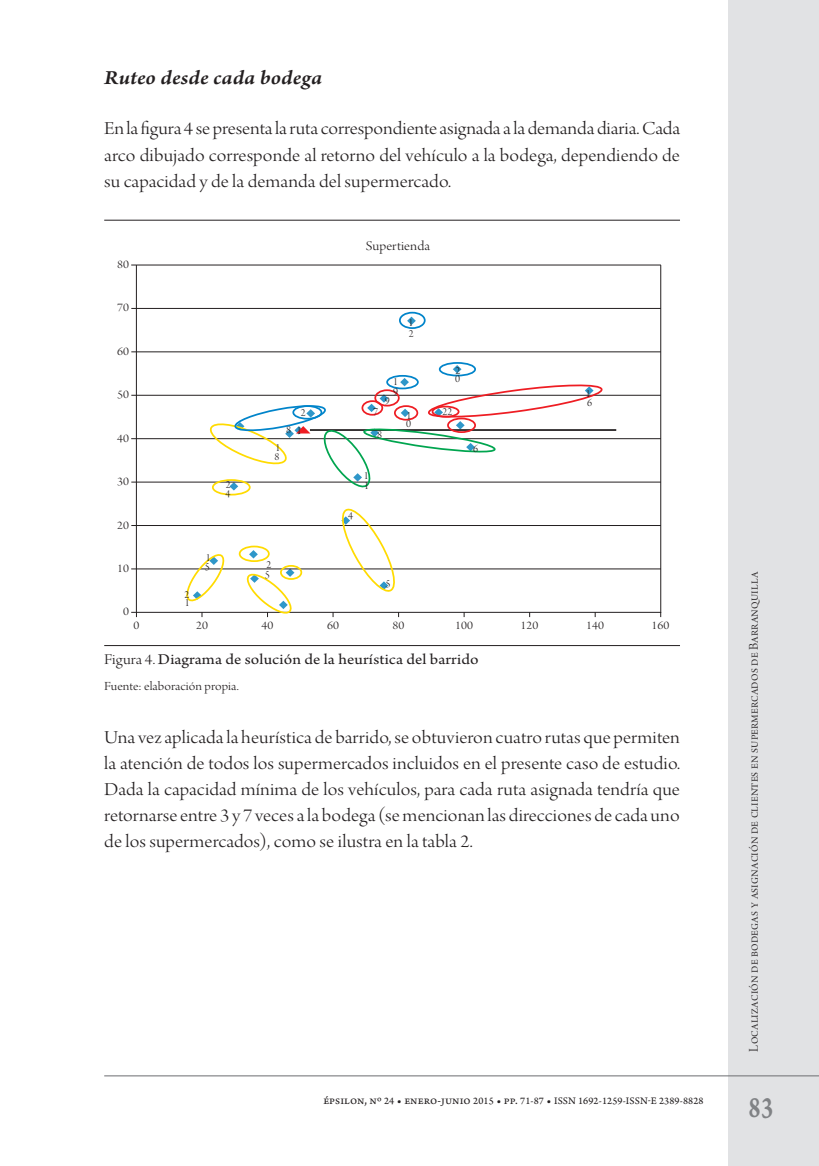
<style>
.page{position:relative;width:819px;height:1166px;background:#fff}
.page>*{position:absolute;margin:0;border:0;box-sizing:border-box;transform-origin:0 0}
.t1{font:31.5px "Arno Pro Smbd Caption";color:#808285;scale:.75 1}
._08Tit_2{font:italic 600 21px "Arno Pro";letter-spacing:.005em;color:#231f20;scale:1.1 1}
._01Body{font:19.25px/26.1px "Arno Pro Light Display";letter-spacing:.005em;color:#231f20;text-align:justify;scale:1.1 1}
._21Tif_graf{font:15.75px "Arno Pro";letter-spacing:.005em;color:#231f20;scale:1.1 1}
.t2{font:14px "Arno Pro Light Display";letter-spacing:.015em;color:#231f20}
.t3{font:14px "Arno Pro Light Display";letter-spacing:.015em;color:#231f20;scale:1.1 1}
._17Fte_Cuad{font:13.12px "Arno Pro Light Display";letter-spacing:.005em;color:#231f20;scale:1.1 1}
.t4{font:12.25px "Arno Pro Light Display";letter-spacing:.005em;color:#231f20;scale:1.1 1}
.t5{font:11.38px/10.8px "Arno Pro Light Display";color:#231f20}
.t6{font:10.5px "Arno Pro Sm Text";letter-spacing:.01em;color:#231f20}
.s1{font-family:"Arno Pro Light Display"}
.s2{font-size:12.25px}
</style>
<div class="page">
<div style="left:728px;top:0;width:91px;height:1166px;background:#e1e2e4"></div>
<hr style="left:104px;top:1075px;width:715px;height:1px;background:#6c6d70">
<hr style="left:104px;top:220px;width:576px;height:1px;background:#231f20">
<hr style="left:104px;top:645px;width:576px;height:1px;background:#231f20">
<svg style="left:407px;top:317px;width:9px;height:8px"></svg>
<svg style="left:249px;top:550px;width:9px;height:8px"></svg>
<hr style="left:310px;top:429px;width:306px;height:2px;background:#231f20">
<hr style="left:136px;top:351px;width:525px;height:1px;background:#231f20">
<hr style="left:136px;top:308px;width:525px;height:1px;background:#231f20">
<hr style="left:136px;top:395px;width:525px;height:1px;background:#231f20">
<hr style="left:136px;top:482px;width:525px;height:1px;background:#231f20">
<hr style="left:136px;top:438px;width:525px;height:1px;background:#231f20">
<hr style="left:136px;top:569px;width:525px;height:1px;background:#231f20">
<hr style="left:136px;top:612px;width:525px;height:1px;background:#231f20">
<hr style="left:136px;top:525px;width:525px;height:1px;background:#231f20">
<hr style="left:136px;top:265px;width:525px;height:1px;background:#231f20">
<hr style="left:136px;top:265px;width:1px;height:348px;background:#231f20">
<hr style="left:660px;top:265px;width:1px;height:348px;background:#231f20">
<div style="left:399px;top:312px;width:26px;height:17px;border:2px solid #0084ca;border-radius:50%"></div>
<svg style="left:337px;top:508px;width:63px;height:84px"></svg>
<svg style="left:242px;top:568px;width:54px;height:49px"></svg>
<svg style="left:185px;top:554px;width:41px;height:48px"></svg>
<div style="left:212px;top:479px;width:38px;height:16px;border:2px solid #ffdb01;border-radius:50%"></div>
<div style="left:239px;top:546px;width:31px;height:16px;border:2px solid #ffdb01;border-radius:50%"></div>
<div style="left:280px;top:565px;width:22px;height:15px;border:2px solid #ffdb01;border-radius:50%"></div>
<div style="left:439px;top:362px;width:37px;height:14px;border:2px solid #0084ca;border-radius:50%"></div>
<svg style="left:206px;top:365px;width:396px;height:125px"></svg>
<p class="_08Tit_2" style="left:104px;top:65px;width:199px">Ruteo desde cada bodega</p>
<p class="_01Body" style="left:104px;top:117px;width:525px">En la figura 4 se presenta la ruta correspondiente asignada a la demanda diaria. Cada arco dibujado corresponde al retorno del vehículo a la bodega, dependiendo de su capacidad y de la demanda del supermercado.</p>
<p class="t4" style="left:117px;top:258px;width:12px">80</p>
<p class="t4" style="left:117px;top:301px;width:12px">70</p>
<p class="t4" style="left:117px;top:344px;width:12px">60</p>
<p class="t4" style="left:117px;top:388px;width:12px">50</p>
<p class="t4" style="left:117px;top:431px;width:12px">40</p>
<p class="t4" style="left:117px;top:475px;width:12px">30</p>
<p class="t4" style="left:117px;top:518px;width:12px">20</p>
<p class="t4" style="left:117px;top:562px;width:12px">10</p>
<p class="t4" style="left:123px;top:605px;width:7px">0</p>
<p class="t5" style="left:226px;top:480px;width:7px">2</p>
<p class="t5" style="left:225px;top:489px;width:7px">4</p>
<p class="t5" style="left:184px;top:589px;width:7px">2</p>
<p class="t5" style="left:185px;top:598px;width:7px">1</p>
<p class="t5" style="left:206px;top:553px;width:7px">1</p>
<p class="t5" style="left:205px;top:562px;width:7px">5</p>
<p class="t3" style="left:365px;top:238px;width:60px">Supertienda</p>
<p class="t5" style="left:408px;top:318px;width:7px">1</p>
<p class="t5" style="left:409px;top:329px;width:7px">2</p>
<p class="t5" style="left:393px;top:377px;width:7px">1</p>
<p class="t5" style="left:393px;top:387px;width:7px">9</p>
<p class="t5" style="left:385px;top:396px;width:7px">9</p>
<p class="t5" style="left:455px;top:366px;width:7px">2</p>
<p class="t5" style="left:455px;top:374px;width:7px">0</p>
<p class="t5" style="left:301px;top:408px;width:7px">2</p>
<p class="t5" style="left:442px;top:407px;width:12px">22</p>
<p class="t5" style="left:373px;top:407px;width:7px">7</p>
<p class="t5" style="left:406px;top:410px;width:7px">1</p>
<p class="t5" style="left:406px;top:419px;width:7px">0</p>
<p class="t5" style="left:286px;top:425px;width:7px">8</p>
<p class="t5" style="left:296px;top:426px;width:7px">1</p>
<p class="t5" style="left:377px;top:430px;width:7px">8</p>
<p class="t5" style="left:275px;top:443px;width:7px">1</p>
<p class="t5" style="left:274px;top:452px;width:7px">8</p>
<p class="t5" style="left:348px;top:511px;width:7px">4</p>
<p class="t5" style="left:363px;top:470px;width:7px">1<br>1</p>
<p class="t5" style="left:473px;top:444px;width:7px">6</p>
<p class="t5" style="left:266px;top:560px;width:7px">2</p>
<p class="t5" style="left:265px;top:570px;width:7px">5</p>
<p class="t5" style="left:385px;top:579px;width:7px">5</p>
<p class="t5" style="left:586px;top:389px;width:7px">1</p>
<p class="t5" style="left:587px;top:397px;width:7px">6</p>
<p class="t4" style="left:133px;top:619px;width:7px">0</p>
<p class="t4" style="left:196px;top:619px;width:12px">20</p>
<p class="t4" style="left:261px;top:619px;width:12px">40</p>
<p class="t4" style="left:327px;top:619px;width:12px">60</p>
<p class="t4" style="left:392px;top:619px;width:12px">80</p>
<p class="t4" style="left:455px;top:619px;width:18px">100</p>
<p class="t4" style="left:520px;top:619px;width:18px">120</p>
<p class="t4" style="left:586px;top:619px;width:18px">140</p>
<p class="t4" style="left:651px;top:619px;width:18px">160</p>
<p class="_21Tif_graf" style="left:104px;top:650px;width:342px"><span class="s1">Figura 4.</span> Diagrama de solución de la heurística del barrido</p>
<p class="_17Fte_Cuad" style="left:104px;top:679px;width:124px">Fuente: elaboración propia.</p>
<p class="_01Body" style="left:104px;top:725px;width:525px">Una vez aplicada la heurística de barrido, se obtuvieron cuatro rutas que permiten la atención de todos los supermercados incluidos en el presente caso de estudio.<br>Dada la capacidad mínima de los vehículos, para cada ruta asignada tendría que retornarse entre 3 y 7 veces a la bodega (se mencionan las direcciones de cada uno de los supermercados), como se ilustra en la tabla 2.</p>
<p class="t6" style="left:323px;top:1094px;width:381px"><span class="s2">épsilon, nº</span> 24 <span class="s2">• enero-junio</span> 2015 <span class="s2">• pp.</span> 71-87 <span class="s2">•</span> ISSN 1692-1259-ISSN-E 2389-8828</p>
<p class="t2" style="left:746px;top:1052px;width:481px;rotate:-90deg">Localización de bodegas y asignación de clientes en supermercados de Barranquilla</p>
<h1 class="t1" style="left:748px;top:1088px;width:34px">83</h1>
</div>
